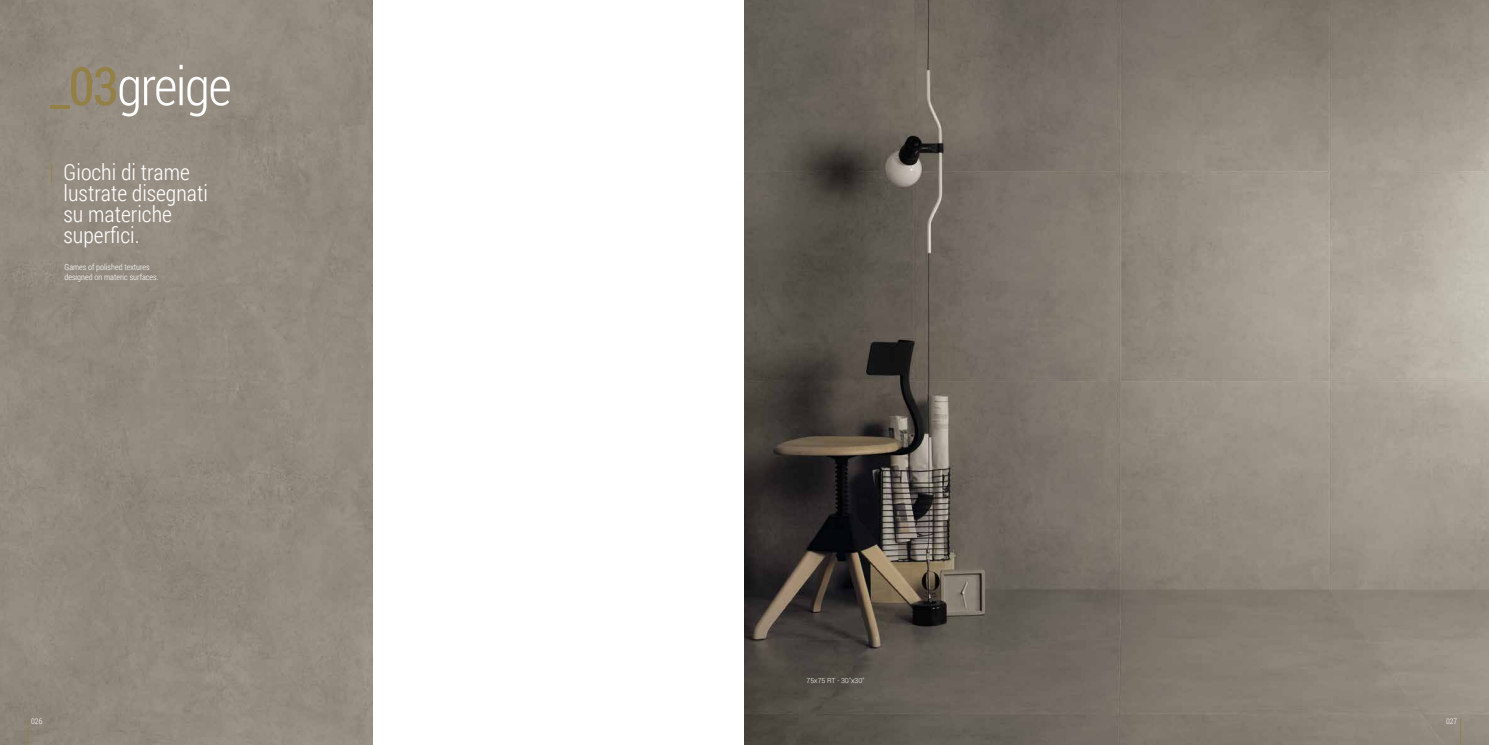
<style>
.page{position:relative;width:1489px;height:745px;background:#fff}
.page>*{position:absolute;margin:0;border:0;box-sizing:border-box;transform-origin:0 0}
.t1{font:300 52.94px "Roboto Condensed";letter-spacing:-.03em;color:#fff}
.t2{font:300 22.14px/21px "Roboto Condensed";color:#fff}
.t3{font:300 8.31px/10px "Roboto Condensed";color:#fff}
.t4{font:300 7.88px "Roboto Condensed";color:#fff}
.t5{font:300 7px "Roboto";color:#fff}
.s1{font-weight:400;color:#938046}
.s2{color:#938046}
</style>
<div class="page">
<div style="left:0;top:0;width:372px;height:744px;background:#928a7f"></div>
<img style="left:744px;top:0;width:744px;height:744px">
<svg style="left:28px;top:718px;width:1px;height:26px"></svg>
<svg style="left:1459px;top:718px;width:1px;height:26px"></svg>
<h1 class="t1" style="left:50px;top:50px;width:183px"><span class="s1">_03</span>greige</h1>
<p class="t2" style="left:64px;top:161px;width:146px;text-indent:-14px"><span class="s2">|</span> Giochi di trame lustrate disegnati su materiche superfici.</p>
<p class="t3" style="left:64px;top:261px;width:95px">Games of polished textures designed on materic surfaces.</p>
<p class="t5" style="left:806px;top:675px;width:59px">75x75 RT - 30"x30"</p>
<p class="t4" style="left:31px;top:715px;width:13px">026</p>
<p class="t4" style="left:1445px;top:715px;width:13px">027</p>
</div>
